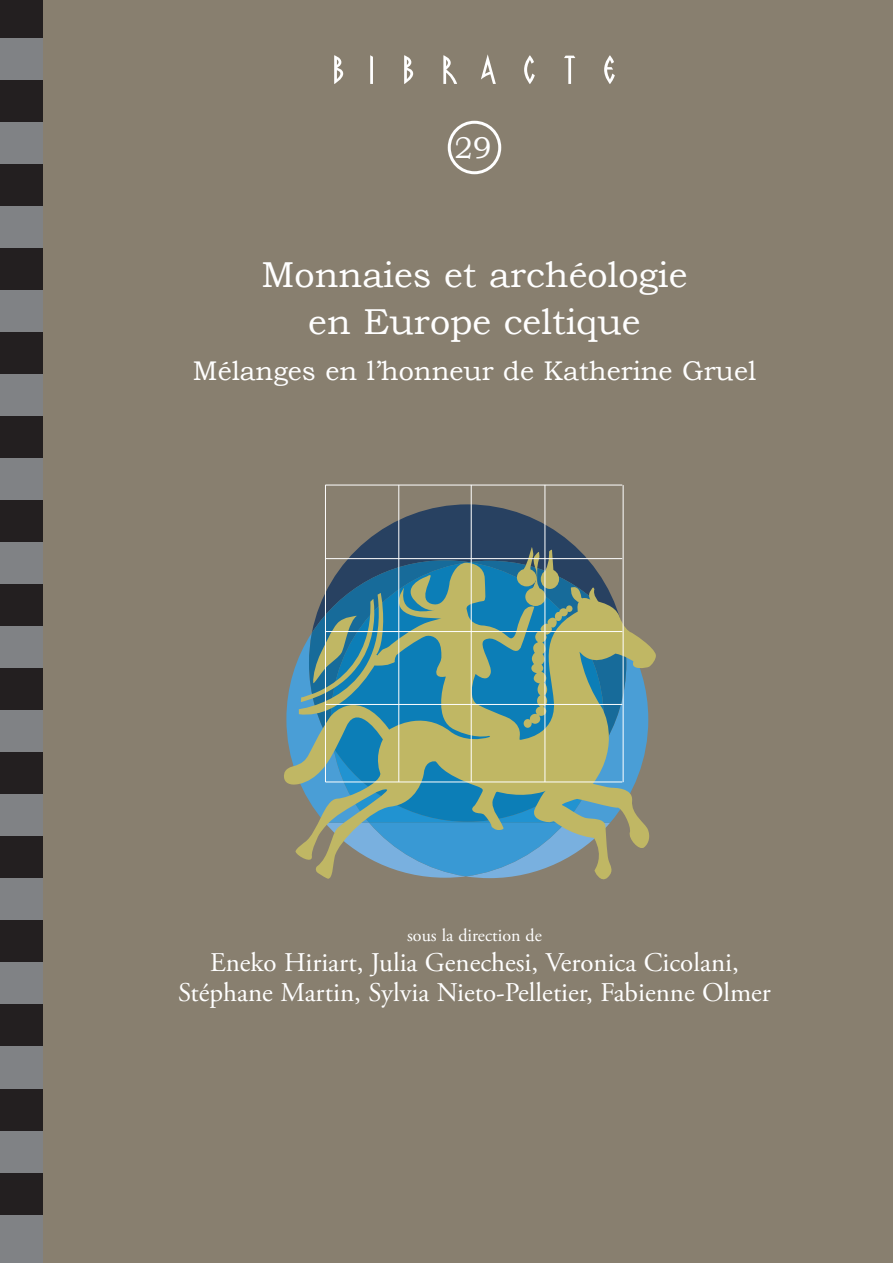
<style>
.page{position:relative;width:893px;height:1263px;background:#887f6f}
.page>*{position:absolute;margin:0;border:0;box-sizing:border-box;transform-origin:0 0}
.t1{font:36px/46.5px "Bookman Old Style";color:#fff;text-align:center}
.t2{font:30px "Bookman Old Style";color:#fff}
.t3{font:27px/30px "Adobe Garamond Pro";color:#fff;text-align:center}
.t4{font:27px "Bookman Old Style";color:#fff}
.t5{font:18px "Adobe Garamond Pro";color:#fff}
</style>
<div class="page">
<div style="left:0;top:0;width:43px;height:38px;background:#231f20"></div>
<div style="left:0;top:38px;width:43px;height:42px;background:#808285"></div>
<div style="left:0;top:80px;width:43px;height:42px;background:#231f20"></div>
<div style="left:0;top:122px;width:43px;height:42px;background:#808285"></div>
<div style="left:0;top:164px;width:43px;height:42px;background:#231f20"></div>
<div style="left:0;top:206px;width:43px;height:42px;background:#808285"></div>
<div style="left:0;top:248px;width:43px;height:42px;background:#231f20"></div>
<div style="left:0;top:290px;width:43px;height:42px;background:#808285"></div>
<div style="left:0;top:332px;width:43px;height:42px;background:#231f20"></div>
<div style="left:0;top:374px;width:43px;height:42px;background:#808285"></div>
<div style="left:0;top:416px;width:43px;height:42px;background:#231f20"></div>
<div style="left:0;top:458px;width:43px;height:42px;background:#808285"></div>
<div style="left:0;top:500px;width:43px;height:42px;background:#231f20"></div>
<div style="left:0;top:542px;width:43px;height:42px;background:#808285"></div>
<div style="left:0;top:584px;width:43px;height:42px;background:#231f20"></div>
<div style="left:0;top:626px;width:43px;height:42px;background:#808285"></div>
<div style="left:0;top:668px;width:43px;height:42px;background:#231f20"></div>
<div style="left:0;top:710px;width:43px;height:43px;background:#808285"></div>
<div style="left:0;top:752px;width:43px;height:43px;background:#231f20"></div>
<div style="left:0;top:795px;width:43px;height:42px;background:#808285"></div>
<div style="left:0;top:837px;width:43px;height:42px;background:#231f20"></div>
<div style="left:0;top:879px;width:43px;height:42px;background:#808285"></div>
<div style="left:0;top:921px;width:43px;height:42px;background:#231f20"></div>
<div style="left:0;top:963px;width:43px;height:42px;background:#808285"></div>
<div style="left:0;top:1005px;width:43px;height:42px;background:#231f20"></div>
<div style="left:0;top:1047px;width:43px;height:42px;background:#808285"></div>
<div style="left:0;top:1089px;width:43px;height:42px;background:#231f20"></div>
<div style="left:0;top:1131px;width:43px;height:42px;background:#808285"></div>
<div style="left:0;top:1173px;width:43px;height:42px;background:#231f20"></div>
<div style="left:0;top:1215px;width:43px;height:48px;background:#808285"></div>
<svg style="left:481px;top:54px;width:15px;height:30px"></svg>
<svg style="left:370px;top:55px;width:3px;height:29px"></svg>
<svg style="left:443px;top:55px;width:14px;height:29px"></svg>
<svg style="left:524px;top:55px;width:11px;height:29px"></svg>
<svg style="left:604px;top:55px;width:11px;height:29px"></svg>
<svg style="left:334px;top:55px;width:9px;height:29px"></svg>
<svg style="left:404px;top:55px;width:9px;height:29px"></svg>
<svg style="left:564px;top:56px;width:11px;height:28px"></svg>
<div style="left:448px;top:121px;width:53px;height:53px;border:3px solid #fff;border-radius:50%"></div>
<svg style="left:286px;top:504px;width:362px;height:374px"></svg>
<hr style="left:325px;top:485px;width:297px;height:1px;background:#fff">
<hr style="left:325px;top:781px;width:297px;height:1px;background:#fff">
<hr style="left:325px;top:558px;width:297px;height:1px;background:#fff">
<hr style="left:325px;top:631px;width:297px;height:1px;background:#fff">
<hr style="left:325px;top:704px;width:297px;height:1px;background:#fff">
<hr style="left:398px;top:485px;width:1px;height:297px;background:#fff">
<hr style="left:471px;top:485px;width:1px;height:297px;background:#fff">
<hr style="left:545px;top:485px;width:1px;height:297px;background:#fff">
<hr style="left:623px;top:485px;width:1px;height:297px;background:#fff">
<hr style="left:325px;top:485px;width:1px;height:297px;background:#fff">
<p class="t2" style="left:455px;top:131px;width:39px">29</p>
<h1 class="t1" style="left:262px;top:252px;width:427px">Monnaies et archéologie en Europe celtique</h1>
<p class="t4" style="left:193px;top:355px;width:565px">Mélanges en l’honneur de Katherine Gruel</p>
<p class="t5" style="left:407px;top:924px;width:136px">sous la direction de</p>
<p class="t3" style="left:178px;top:948px;width:594px">Eneko Hiriart, Julia Genechesi, Veronica Cicolani,<br>Stéphane Martin, Sylvia Nieto-Pelletier, Fabienne Olmer</p>
</div>
